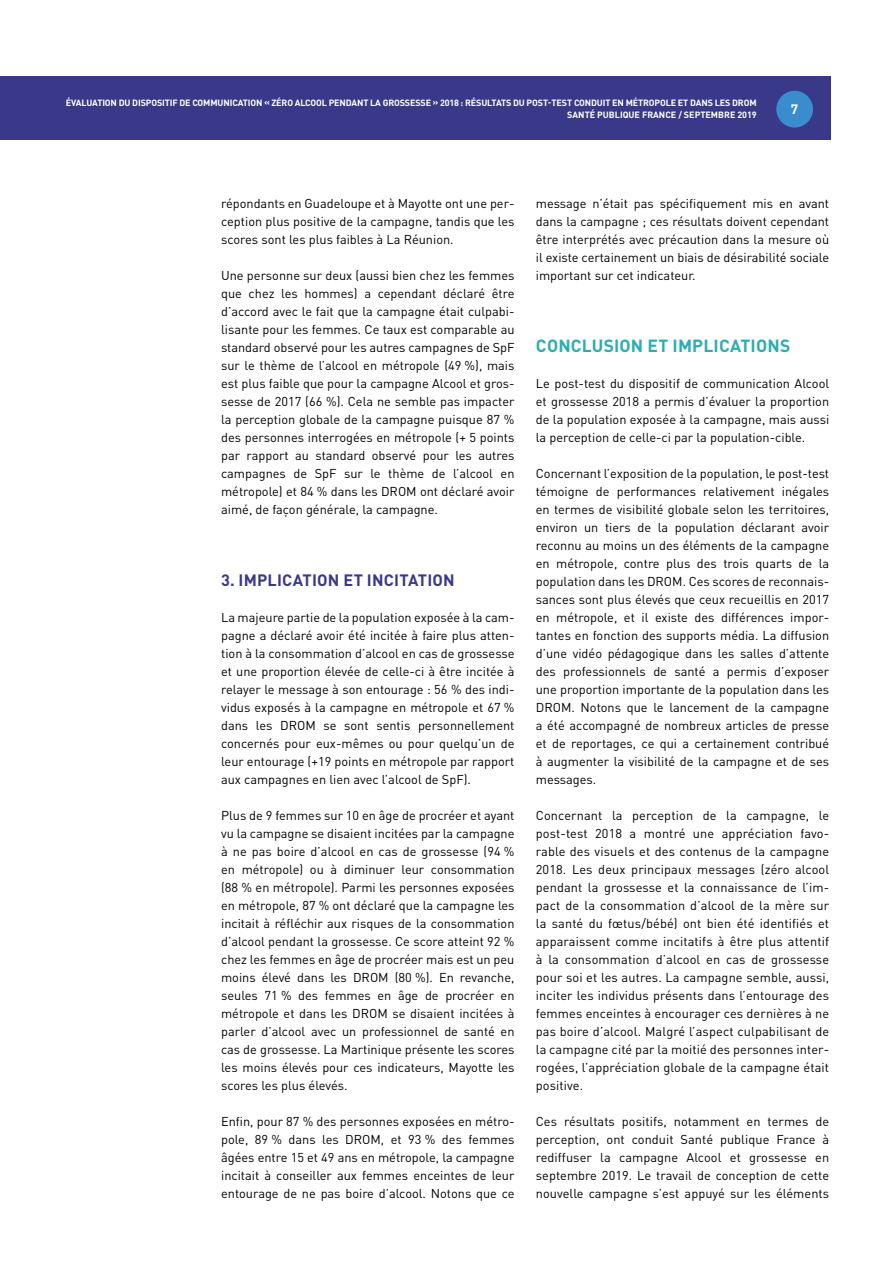
<style>
.page{position:relative;width:893px;height:1263px;background:#fff}
.page>*{position:absolute;margin:0;border:0;box-sizing:border-box;transform-origin:0 0}
.t1{font:700 17.4px "DIN Pro";letter-spacing:.01em;color:#2cadb1}
.t2{font:700 16.35px "DIN Pro";letter-spacing:.015em;color:#3a3989}
.t3{font:700 13.5px "DIN Pro";color:#fff}
.t4{font:12.75px/18px "DIN Pro";color:#000;text-align:justify}
.t5{font:700 9px/12px "DIN Pro";letter-spacing:-.015em;color:#fff;text-align:right}
</style>
<div class="page">
<div style="left:0;top:77px;width:830px;height:63px;background:#3a3989"></div>
<div style="left:776px;top:91px;width:37px;height:37px;background:#398dcf;border-radius:50%"></div>
<p class="t5" style="left:66px;top:96px;width:692px">ÉVALUATION DU DISPOSITIF DE COMMUNICATION « ZÉRO ALCOOL PENDANT LA GROSSESSE » 2018 : RÉSULTATS DU POST‑TEST CONDUIT EN MÉTROPOLE ET DANS LES DROM<br>SANTÉ PUBLIQUE FRANCE / SEPTEMBRE 2019</p>
<p class="t3" style="left:791px;top:100px;width:9px">7</p>
<p class="t4" style="left:221px;top:194px;width:295px">répondants en Guadeloupe et à Mayotte ont une per‑ ception plus positive de la campagne, tandis que les scores sont les plus faibles à La Réunion.</p>
<p class="t4" style="left:221px;top:266px;width:295px">Une personne sur deux (aussi bien chez les femmes que chez les hommes) a cependant déclaré être d’accord avec le fait que la campagne était culpabi‑ lisante pour les femmes. Ce taux est comparable au standard observé pour les autres campagnes de SpF sur le thème de l’alcool en métropole (49 %), mais est plus faible que pour la campagne Alcool et gros‑ sesse de 2017 (66 %). Cela ne semble pas impacter la perception globale de la campagne puisque 87 % des personnes interrogées en métropole (+ 5 points par rapport au standard observé pour les autres campagnes de SpF sur le thème de l’alcool en métropole) et 84 % dans les DROM ont déclaré avoir aimé, de façon générale, la campagne.</p>
<p class="t2" style="left:221px;top:569px;width:235px">3. IMPLICATION ET INCITATION</p>
<p class="t4" style="left:221px;top:608px;width:295px">La majeure partie de la population exposée à la cam‑ pagne a déclaré avoir été incitée à faire plus atten‑ tion à la consommation d’alcool en cas de grossesse et une proportion élevée de celle‑ci à être incitée à relayer le message à son entourage : 56 % des indi‑ vidus exposés à la campagne en métropole et 67 % dans les DROM se sont sentis personnellement concernés pour eux‑mêmes ou pour quelqu’un de leur entourage (+19 points en métropole par rapport aux campagnes en lien avec l’alcool de SpF).</p>
<p class="t4" style="left:221px;top:806px;width:295px">Plus de 9 femmes sur 10 en âge de procréer et ayant vu la campagne se disaient incitées par la campagne à ne pas boire d’alcool en cas de grossesse (94 % en métropole) ou à diminuer leur consommation (88 % en métropole). Parmi les personnes exposées en métropole, 87 % ont déclaré que la campagne les incitait à réfléchir aux risques de la consommation d’alcool pendant la grossesse. Ce score atteint 92 % chez les femmes en âge de procréer mais est un peu moins élevé dans les DROM (80 %). En revanche, seules 71 % des femmes en âge de procréer en métropole et dans les DROM se disaient incitées à parler d’alcool avec un professionnel de santé en cas de grossesse. La Martinique présente les scores les moins élevés pour ces indicateurs, Mayotte les scores les plus élevés.</p>
<p class="t4" style="left:221px;top:1112px;width:295px">Enfin, pour 87 % des personnes exposées en métro‑ pole, 89 % dans les DROM, et 93 % des femmes âgées entre 15 et 49 ans en métropole, la campagne incitait à conseiller aux femmes enceintes de leur entourage de ne pas boire d’alcool. Notons que ce</p>
<p class="t4" style="left:536px;top:194px;width:295px">message n’était pas spécifiquement mis en avant dans la campagne ; ces résultats doivent cependant être interprétés avec précaution dans la mesure où il existe certainement un biais de désirabilité sociale important sur cet indicateur.</p>
<h1 class="t1" style="left:536px;top:334px;width:256px">CONCLUSION ET IMPLICATIONS</h1>
<p class="t4" style="left:536px;top:374px;width:295px">Le post‑test du dispositif de communication Alcool et grossesse 2018 a permis d’évaluer la proportion de la population exposée à la campagne, mais aussi la perception de celle‑ci par la population‑cible.</p>
<p class="t4" style="left:536px;top:464px;width:295px">Concernant l’exposition de la population, le post‑test témoigne de performances relativement inégales en termes de visibilité globale selon les territoires, environ un tiers de la population déclarant avoir reconnu au moins un des éléments de la campagne en métropole, contre plus des trois quarts de la population dans les DROM. Ces scores de reconnais‑ sances sont plus élevés que ceux recueillis en 2017 en métropole, et il existe des différences impor‑ tantes en fonction des supports média. La diffusion d’une vidéo pédagogique dans les salles d’attente des professionnels de santé a permis d’exposer une proportion importante de la population dans les DROM. Notons que le lancement de la campagne a été accompagné de nombreux articles de presse et de reportages, ce qui a certainement contribué à augmenter la visibilité de la campagne et de ses messages.</p>
<p class="t4" style="left:536px;top:806px;width:295px">Concernant la perception de la campagne, le post‑test 2018 a montré une appréciation favo‑ rable des visuels et des contenus de la campagne 2018. Les deux principaux messages (zéro alcool pendant la grossesse et la connaissance de l’im‑ pact de la consommation d’alcool de la mère sur la santé du fœtus/bébé) ont bien été identifiés et apparaissent comme incitatifs à être plus attentif à la consommation d’alcool en cas de grossesse pour soi et les autres. La campagne semble, aussi, inciter les individus présents dans l’entourage des femmes enceintes à encourager ces dernières à ne pas boire d’alcool. Malgré l’aspect culpabilisant de la campagne cité par la moitié des personnes inter‑ rogées, l’appréciation globale de la campagne était positive.</p>
<p class="t4" style="left:536px;top:1112px;width:295px">Ces résultats positifs, notamment en termes de perception, ont conduit Santé publique France à rediffuser la campagne Alcool et grossesse en septembre 2019. Le travail de conception de cette nouvelle campagne s’est appuyé sur les éléments</p>
</div>
